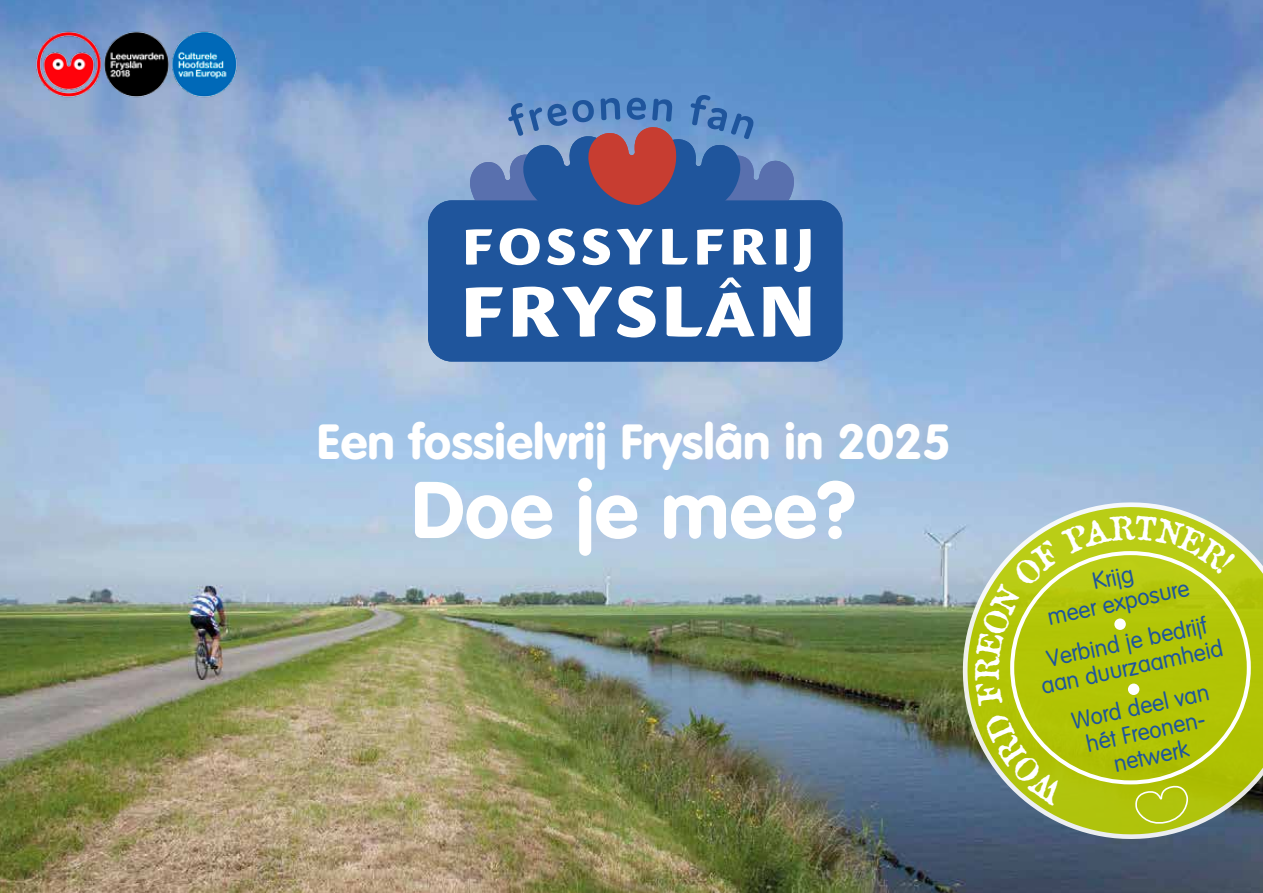
<style>
.page{position:relative;width:1263px;height:893px;background:#fff}
.page>*{position:absolute;margin:0;border:0;box-sizing:border-box;transform-origin:0 0}
.t1{font:700 78px "Volkswagen";color:#fff}
.t2{font:700 48px "Volkswagen";color:#fff}
.t3{font:22.5px/25.5px "Volkswagen";color:#1e559c;text-align:center}
</style>
<div class="page">
<img style="left:0;top:0;width:1263px;height:893px">
<img style="left:27px;top:21px;width:219px;height:85px">
<svg style="left:958px;top:498px;width:305px;height:345px;background:#93a677"></svg>
<div style="left:428px;top:200px;width:414px;height:162px;background:#1f559c"></div>
<svg style="left:466px;top:95px;width:345px;height:242px"></svg>
<svg style="left:975px;top:515px;width:261px;height:311px;background:#b2c425"></svg>
<h2 class="t2" style="left:317px;top:412px;width:635px">Een fossielvrij Fryslân in 2025</h2>
<h1 class="t1" style="left:412px;top:462px;width:446px">Doe je mee?</h1>
<p class="t3" style="left:1040px;top:580px;width:146px;rotate:-12deg">Krijg<br>meer exposure</p>
<p class="t3" style="left:1033px;top:649px;width:187px;rotate:-12deg">Verbind je bedrijf aan duurzaamheid</p>
<p class="t3" style="left:1069px;top:709px;width:141px;rotate:-12deg">Word deel van hét Freonen&shy;netwerk</p>
</div>
